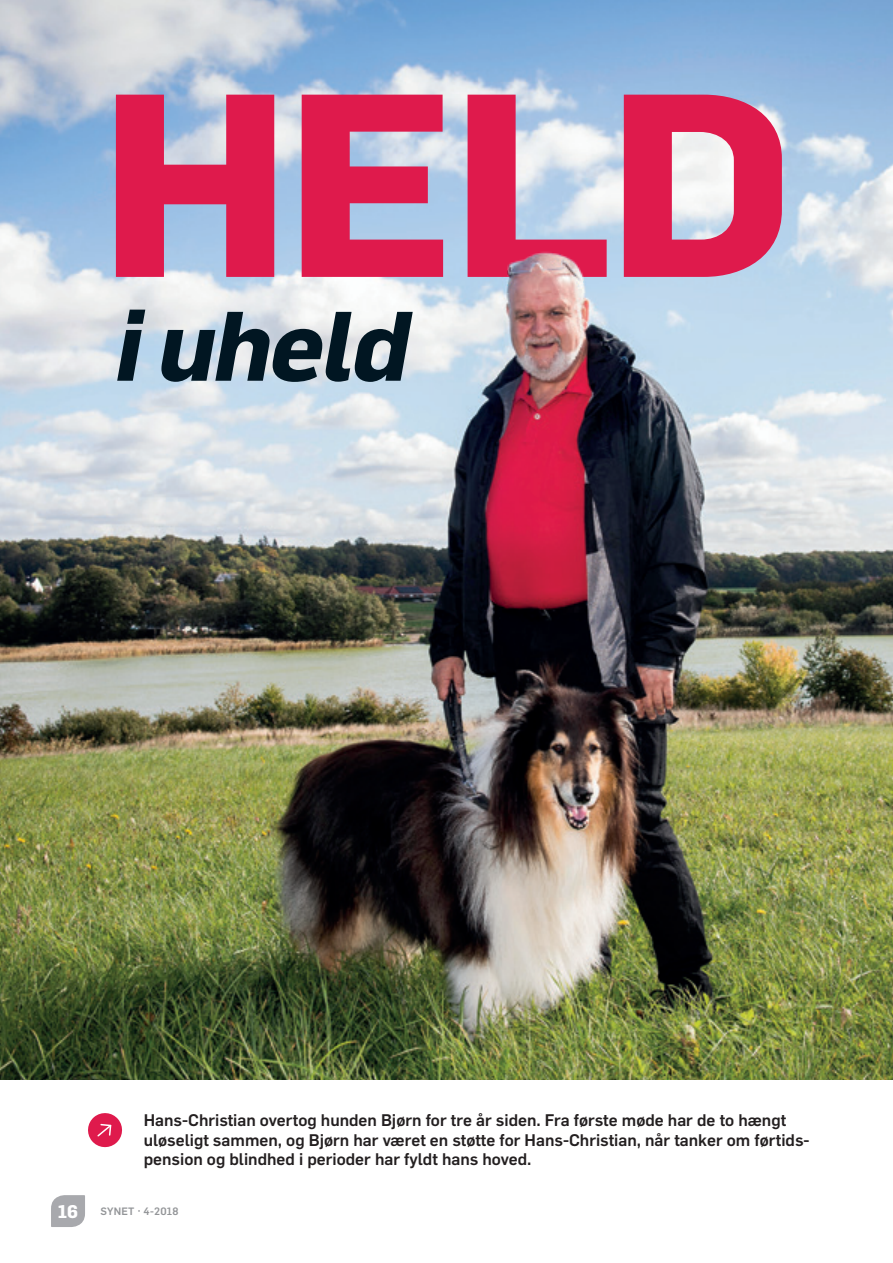
<style>
.page{position:relative;width:893px;height:1263px;background:#fff}
.page>*{position:absolute;margin:0;border:0;box-sizing:border-box;transform-origin:0 0}
.t1{font:700 255.6px "Flama";color:#df1a4c;scale:1.05 1}
.t2{font:italic 700 96.6px "Flama";letter-spacing:-.02em;color:#011622}
.t3{font:500 16.5px/19.5px "Flama";color:#231f20}
.t4{font:500 10.5px "Flama";letter-spacing:.025em;color:#939598}
.s1{font-weight:700;font-size:18px;color:#fff}
</style>
<div class="page">
<img style="left:0;top:0;width:893px;height:1080px">
<svg style="left:88px;top:1113px;width:34px;height:35px"></svg>
<img style="left:493px;top:243px;width:103px;height:49px">
<svg style="left:51px;top:1195px;width:34px;height:32px"></svg>
<h1 class="t1" style="left:100px;top:0;width:662px">HELD</h1>
<h2 class="t2" style="left:115px;top:277px;width:296px">i uheld</h2>
<p class="t3" style="left:144px;top:1109px;width:667px">Hans-Christian overtog hunden Bjørn for tre år siden. Fra første møde har de to hængt uløseligt sammen, og Bjørn har været en støtte for Hans-Christian, når tanker om førtids&shy;pension og blindhed i perioder har fyldt hans hoved.</p>
<p class="t4" style="left:58px;top:1204px;width:122px"><span class="s1">16</span> SYNET · 4-2018</p>
</div>
